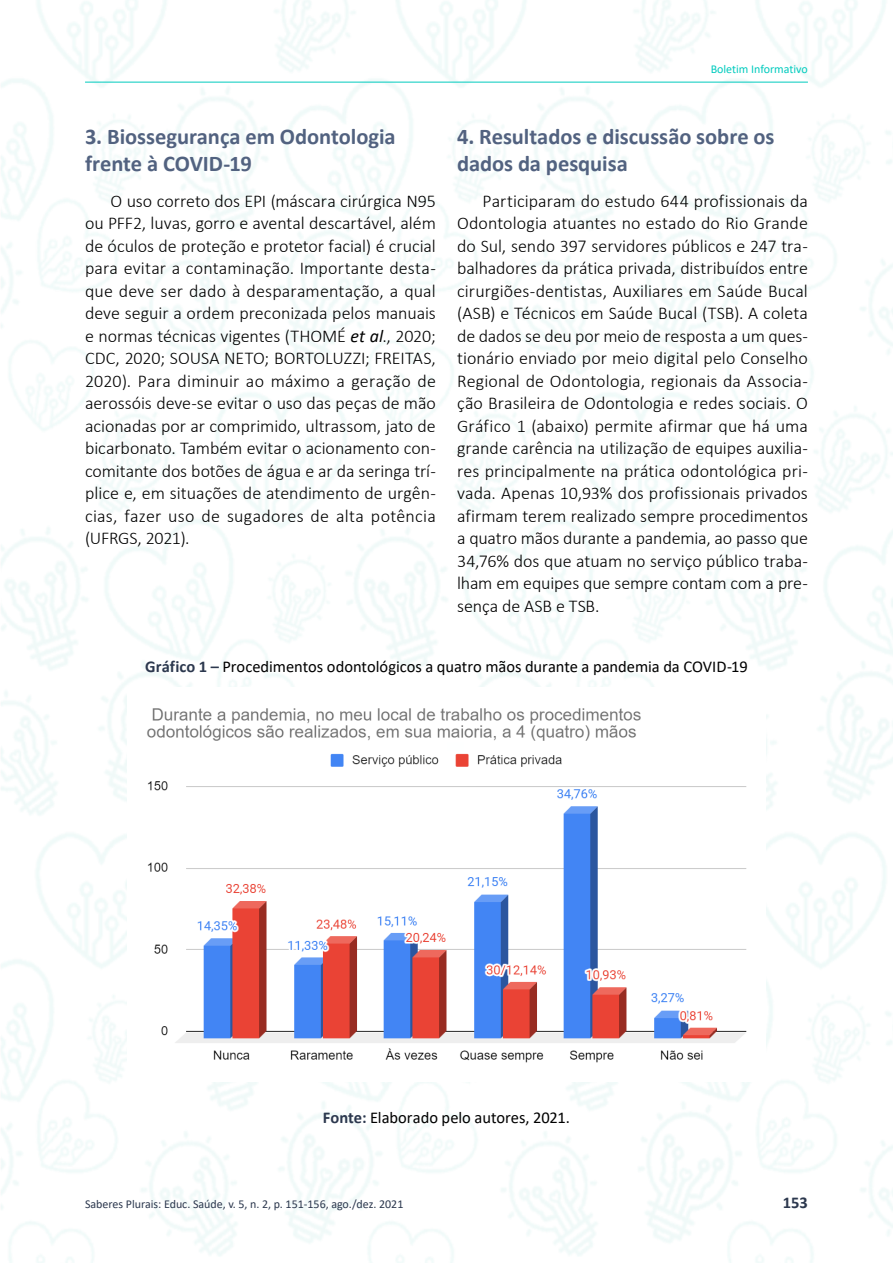
<style>
.page{position:relative;width:893px;height:1263px;background:#fff}
.page>*{position:absolute;margin:0;border:0;box-sizing:border-box;transform-origin:0 0}
.t1{font:700 22.5px/27px "Calibri";color:#526280}
.t2{font:300 18px/22.5px "Calibri";color:#000;text-align:justify}
.t3{font:16.5px "Calibri";letter-spacing:-.005em;color:#000}
.t4{font:700 16.5px "Calibri";color:#2c384e}
.t5{font:12px "Calibri";color:#2c384e}
.t6{font:12px "Calibri";color:#00cbbe}
.s1{font-weight:400;font-style:italic}
.s2{font-weight:700;color:#2c384e}
</style>
<div class="page">
<hr style="left:85px;top:82px;width:723px;height:1px;background:#00cbbe">
<img style="left:146px;top:708px;width:601px;height:355px">
<p class="t6" style="left:711px;top:61px;width:99px">Boletim Informativo</p>
<p class="t1" style="left:85px;top:123px;width:312px">3. Biossegurança em Odontologia frente à COVID-19</p>
<p class="t2" style="left:85px;top:189px;width:352px;text-indent:26px">O uso correto dos EPI (máscara cirúrgica N95 ou PFF2, luvas, gorro e avental descartável, além de óculos de proteção e protetor facial) é crucial para evitar a contaminação. Importante desta&shy;que deve ser dado à desparamentação, a qual deve seguir a ordem preconizada pelos manuais e normas técnicas vigentes (THOMÉ <span class="s1">et al</span>., 2020; CDC, 2020; SOUSA NETO; BORTOLUZZI; FREITAS, 2020). Para diminuir ao máximo a geração de aerossóis deve-se evitar o uso das peças de mão acionadas por ar comprimido, ultrassom, jato de bicarbonato. Também evitar o acionamento con&shy;comitante dos botões de água e ar da seringa trí&shy;plice e, em situações de atendimento de urgên&shy;cias, fazer uso de sugadores de alta potência (UFRGS, 2021).</p>
<p class="t1" style="left:457px;top:123px;width:319px">4. Resultados e discussão sobre os dados da pesquisa</p>
<p class="t2" style="left:457px;top:189px;width:352px;text-indent:26px">Participaram do estudo 644 profissionais da Odontologia atuantes no estado do Rio Grande do Sul, sendo 397 servidores públicos e 247 tra&shy;balhadores da prática privada, distribuídos entre cirurgiões-dentistas, Auxiliares em Saúde Bucal (ASB) e Técnicos em Saúde Bucal (TSB). A coleta de dados se deu por meio de resposta a um ques&shy;tionário enviado por meio digital pelo Conselho Regional de Odontologia, regionais da Associa&shy;ção Brasileira de Odontologia e redes sociais. O Gráfico 1 (abaixo) permite afirmar que há uma grande carência na utilização de equipes auxilia&shy;res principalmente na prática odontológica pri&shy;vada. Apenas 10,93% dos profissionais privados afirmam terem realizado sempre procedimentos a quatro mãos durante a pandemia, ao passo que 34,76% dos que atuam no serviço público traba&shy;lham em equipes que sempre contam com a pre&shy;sença de ASB e TSB.</p>
<p class="t3" style="left:145px;top:655px;width:604px"><span class="s2">Gráfico 1 –</span> Procedimentos odontológicos a quatro mãos durante a pandemia da COVID-19</p>
<p class="t3" style="left:323px;top:1106px;width:248px"><span class="s2">Fonte:</span> Elaborado pelo autores, 2021.</p>
<p class="t5" style="left:85px;top:1196px;width:320px">Saberes Plurais: Educ. Saúde, v. 5, n. 2, p. 151-156, ago./dez. 2021</p>
<p class="t4" style="left:783px;top:1191px;width:27px">153</p>
</div>
